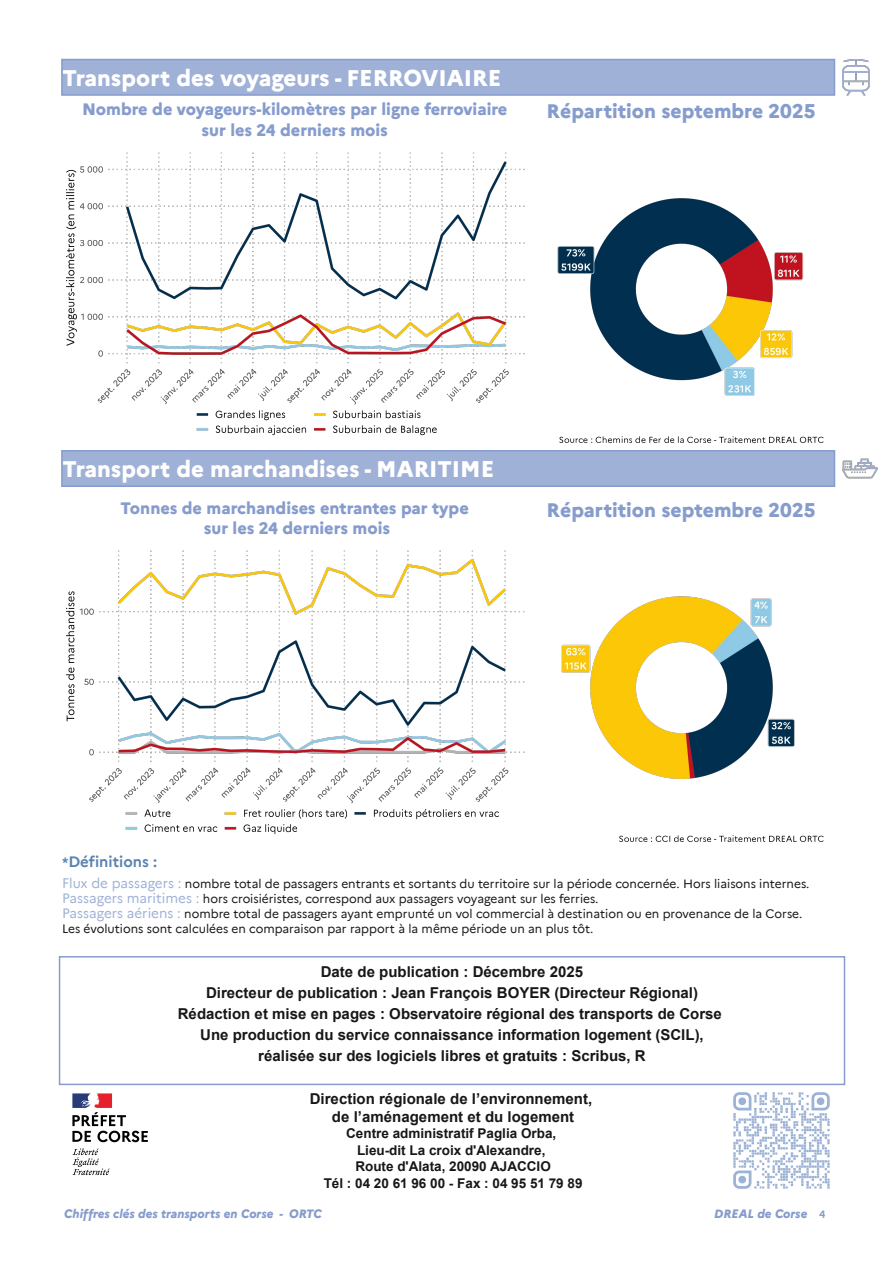
<style>
.page{position:relative;width:893px;height:1263px;background:#fff}
.page>*{position:absolute;margin:0;border:0;box-sizing:border-box;transform-origin:0 0}
.t1{font:800 22.5px "Marianne";color:#fff}
.t2{font:800 19.5px "Marianne";color:#869ccd}
.t3{font:800 16.5px/20.7px "Marianne";letter-spacing:-.005em;color:#869ccd;text-align:center}
.t4{font:700 15px/21px "Arial";color:#181715;text-align:center}
.t5{font:700 15px "Marianne";color:#5983b0}
.t6{font:700 13.5px/16.5px "Arial";color:#181715;text-align:center}
.t7{font:12px/15px "Marianne";letter-spacing:-.005em;color:#181715}
.t8{font:italic 800 12px "Marianne";color:#869ccd}
.s1{font-size:13.5px}
.s2{font-size:13.5px;color:#9fb1d6}
.s3{font-weight:700;font-style:normal;font-size:10.5px}
</style>
<div class="page">
<img style="left:66px;top:152px;width:459px;height:284px">
<img style="left:557px;top:198px;width:267px;height:245px">
<div style="left:62px;top:60px;width:772px;height:35px;background:#9fb1d6"></div>
<div style="left:61px;top:59px;width:774px;height:37px;border:2px solid #869ccd"></div>
<img style="left:66px;top:550px;width:459px;height:285px">
<img style="left:561px;top:596px;width:263px;height:246px">
<div style="left:62px;top:451px;width:772px;height:35px;background:#9fb1d6"></div>
<div style="left:61px;top:450px;width:774px;height:37px;border:2px solid #869ccd"></div>
<img style="left:842px;top:458px;width:36px;height:21px">
<img style="left:733px;top:1092px;width:97px;height:97px">
<img style="left:58px;top:1080px;width:120px;height:96px">
<div style="left:59px;top:956px;width:786px;height:129px;border:2px solid #869ccd"></div>
<img style="left:842px;top:59px;width:27px;height:36px">
<h1 class="t1" style="left:63px;top:60px;width:440px">Transport des voyageurs - FERROVIAIRE</h1>
<h3 class="t3" style="left:82px;top:97px;width:427px">Nombre de voyageurs-kilomètres par ligne ferroviaire sur les 24 derniers mois</h3>
<h2 class="t2" style="left:547px;top:96px;width:270px">Répartition septembre 2025</h2>
<h1 class="t1" style="left:63px;top:451px;width:433px">Transport de marchandises - MARITIME</h1>
<h3 class="t3" style="left:120px;top:496px;width:350px">Tonnes de marchandises entrantes par type sur les 24 derniers mois</h3>
<h2 class="t2" style="left:547px;top:495px;width:270px">Répartition septembre 2025</h2>
<p class="t5" style="left:62px;top:849px;width:97px"><span class="s1">*</span>Définitions :</p>
<p class="t7" style="left:62px;top:875px;width:749px"><span class="s2">Flux de passagers :</span> nombre total de passagers entrants et sortants du territoire sur la période concernée. Hors liaisons internes.<br><span class="s2">Passagers maritimes :</span> hors croisiéristes, correspond aux passagers voyageant sur les ferries.<br><span class="s2">Passagers aériens :</span> nombre total de passagers ayant emprunté un vol commercial à destination ou en provenance de la Corse.<br>Les évolutions sont calculées en comparaison par rapport à la même période un an plus tôt.</p>
<p class="t4" style="left:178px;top:961px;width:546px">Date de publication : Décembre 2025<br>Directeur de publication : Jean François BOYER (Directeur Régional)<br>Rédaction et mise en pages : Observatoire régional des transports de Corse Une production du service connaissance information logement (SCIL), réalisée sur des logiciels libres et gratuits : Scribus, R</p>
<p class="t4" style="left:310px;top:1089px;width:284px;line-height:18px">Direction régionale de l’environnement, de l’aménagement et du logement</p>
<p class="t6" style="left:324px;top:1125px;width:260px">Centre administratif Paglia Orba,<br>Lieu-dit La croix d'Alexandre,<br>Route d'Alata, 20090 AJACCIO<br>Tél : 04 20 61 96 00 - Fax : 04 95 51 79 89</p>
<p class="t8" style="left:64px;top:1204px;width:259px">Chiffres clés des transports en Corse - ORTC</p>
<p class="t8" style="left:714px;top:1204px;width:113px">DREAL de Corse <span class="s3">4</span></p>
</div>
